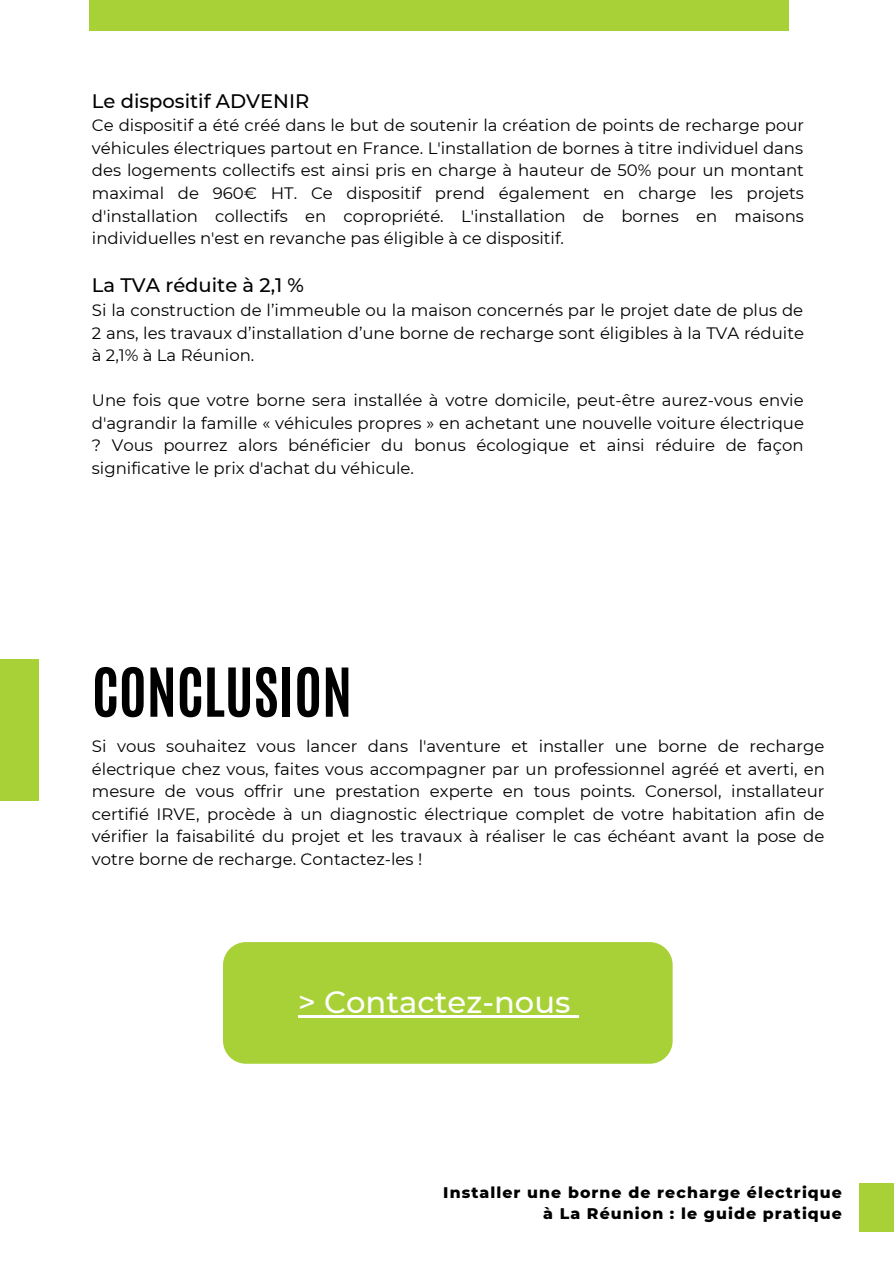
<style>
.page{position:relative;width:894px;height:1264px;background:#fff}
.page>*{position:absolute;margin:0;border:0;box-sizing:border-box;transform-origin:0 0}
.t1{font:700 57.3px "Antonio";color:#000}
.t2{font:500 30.6px "Montserrat";color:#fff}
.t3{font:500 19.5px "Montserrat";color:#000}
.t4{font:16.5px/22.5px "Montserrat";color:#000;text-align:justify}
.t5{font:800 15.75px/21.5px "Montserrat";letter-spacing:.07em;color:#000;text-align:right}
</style>
<div class="page">
<div style="left:89px;top:0;width:699px;height:31px;background:#a7d137"></div>
<div style="left:858px;top:1183px;width:35px;height:48px;background:#a7d137"></div>
<div style="left:0;top:659px;width:39px;height:142px;background:#a7d137"></div>
<div style="left:223px;top:942px;width:449px;height:121px;background:#a7d137;border-radius:23px"></div>
<hr style="left:298px;top:1015px;width:272px;height:2px;background:#fff">
<svg style="left:570px;top:1015px;width:8px;height:2px"></svg>
<p class="t3" style="left:92px;top:89px;width:219px">Le dispositif ADVENIR</p>
<p class="t4" style="left:92px;top:114px;width:713px">Ce dispositif a été créé dans le but de soutenir la création de points de recharge pour véhicules électriques partout en France. L'installation de bornes à titre individuel dans des logements collectifs est ainsi pris en charge à hauteur de 50% pour un montant maximal de 960€ HT. Ce dispositif prend également en charge les projets d'installation collectifs en copropriété. L'installation de bornes en maisons individuelles n'est en revanche pas éligible à ce dispositif.</p>
<p class="t3" style="left:92px;top:273px;width:214px">La TVA réduite à 2,1 %</p>
<p class="t4" style="left:92px;top:299px;width:713px">Si la construction de l’immeuble ou la maison concernés par le projet date de plus de 2 ans, les travaux d’installation d’une borne de recharge sont éligibles à la TVA réduite à 2,1% à La Réunion.</p>
<p class="t4" style="left:92px;top:389px;width:713px">Une fois que votre borne sera installée à votre domicile, peut-être aurez-vous envie d'agrandir la famille « véhicules propres » en achetant une nouvelle voiture électrique ? Vous pourrez alors bénéficier du bonus écologique et ainsi réduire de façon significative le prix d'achat du véhicule.</p>
<h1 class="t1" style="left:92px;top:651px;width:261px">CONCLUSION</h1>
<p class="t4" style="left:92px;top:735px;width:734px">Si vous souhaitez vous lancer dans l'aventure et installer une borne de recharge électrique chez vous, faites vous accompagner par un professionnel agréé et averti, en mesure de vous offrir une prestation experte en tous points. Conersol, installateur certifié IRVE, procède à un diagnostic électrique complet de votre habitation afin de vérifier la faisabilité du projet et les travaux à réaliser le cas échéant avant la pose de votre borne de recharge. Contactez-les !</p>
<h2 class="t2" style="left:298px;top:983px;width:274px">&gt; Contactez-nous</h2>
<p class="t5" style="left:443px;top:1181px;width:400px">Installer une borne de recharge électrique à La Réunion : le guide pratique</p>
</div>
